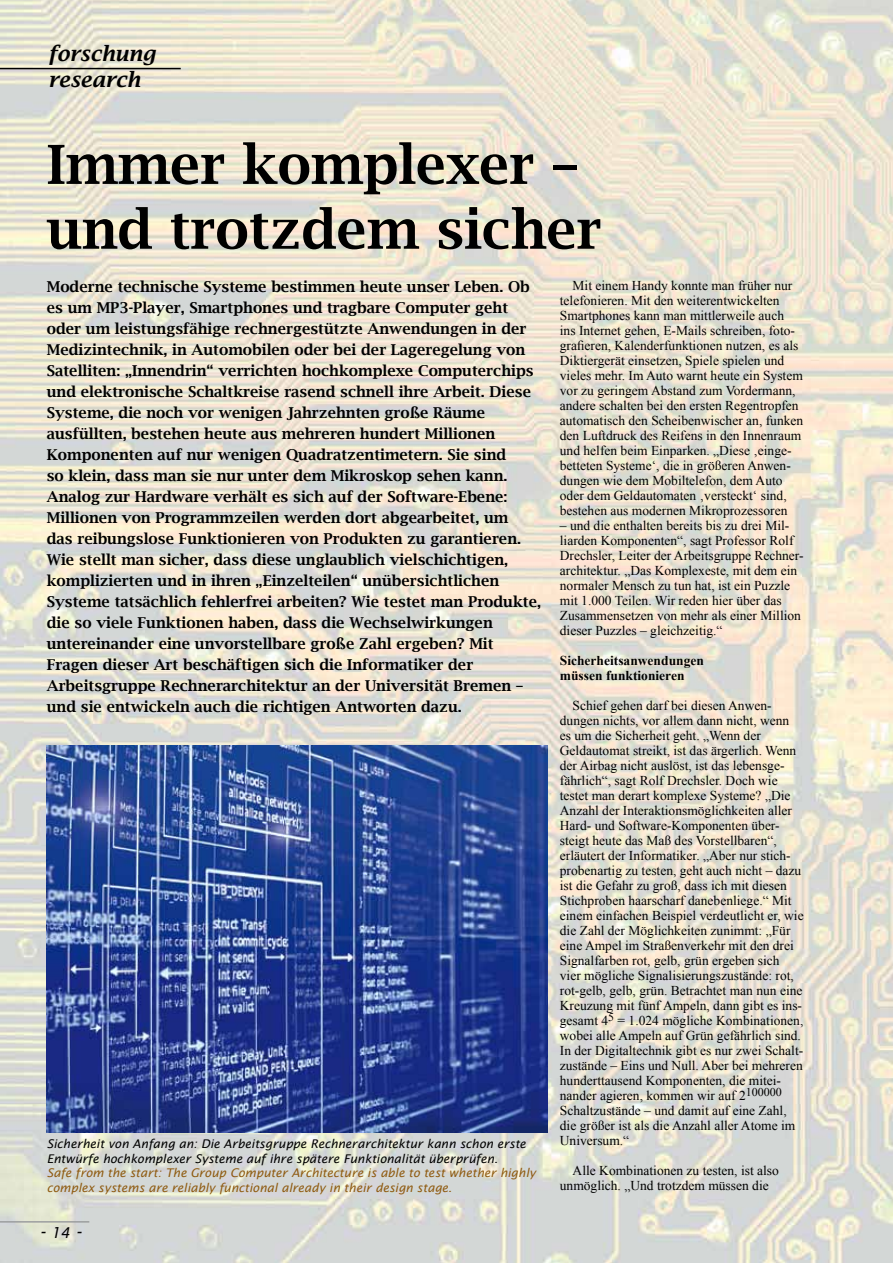
<style>
.page{position:relative;width:893px;height:1263px;background:#fff}
.page>*{position:absolute;margin:0;border:0;box-sizing:border-box;transform-origin:0 0}
.t1{font:600 54px/64.8px "Lucida Bright";color:#000}
.t2{font:italic 600 21px/26.7px "Lucida Bright";color:#000}
.t3{font:italic 18px "Lucida Sans";color:#000}
.t4{font:600 15px/21px "Lucida Bright";color:#000}
.t5{font:13.5px/15px "Times New Roman";color:#000}
.t6{font:700 13.5px/15px "Times New Roman";color:#000}
.t7{font:italic 12px/14.4px "Lucida Sans";color:#000}
.t8{font:italic 12px/14.4px "Lucida Sans";color:#8f5b11}
.s1{font-size:15px}
</style>
<div class="page">
<img style="left:0;top:0;width:893px;height:1263px">
<hr style="left:0;top:1221px;width:89px;height:1px;background:#9c9e9f">
<hr style="left:0;top:68px;width:181px;height:1px;background:#000">
<img style="left:47px;top:746px;width:500px;height:386px">
<h2 class="t2" style="left:48px;top:40px;width:109px">forschung research</h2>
<h1 class="t1" style="left:47px;top:132px;width:556px">Immer komplexer – und trotzdem sicher</h1>
<p class="t4" style="left:47px;top:276px;width:496px">Moderne technische Systeme bestimmen heute unser Leben. Ob es um MP3-Player, Smartphones und tragbare Computer geht oder um leistungsfähige rechnergestützte Anwendungen in der Medizintechnik, in Automobilen oder bei der Lageregelung von Satelliten: „Innendrin“ verrichten hochkomplexe Computerchips und elektronische Schaltkreise rasend schnell ihre Arbeit. Diese Systeme, die noch vor wenigen Jahrzehnten große Räume ausfüllten, bestehen heute aus mehreren hundert Millionen Komponenten auf nur wenigen Quadratzentimetern. Sie sind<br>so klein, dass man sie nur unter dem Mikroskop sehen kann.<br>Analog zur Hardware verhält es sich auf der Software-Ebene:<br>Millionen von Programmzeilen werden dort abgearbeitet, um<br>das reibungslose Funktionieren von Produkten zu garantieren.<br>Wie stellt man sicher, dass diese unglaublich vielschichtigen, komplizierten und in ihren „Einzelteilen“ unübersichtlichen Systeme tatsächlich fehlerfrei arbeiten? Wie testet man Produkte, die so viele Funktionen haben, dass die Wechselwirkungen untereinander eine unvorstellbare große Zahl ergeben? Mit Fragen dieser Art beschäftigen sich die Informatiker der Arbeitsgruppe Rechnerarchitektur an der Universität Bremen – und sie entwickeln auch die richtigen Antworten dazu.</p>
<p class="t5" style="left:560px;top:278px;width:245px;text-indent:13px">Mit einem Handy konnte man früher nur telefonieren. Mit den weiterentwickelten Smartphones kann man mittlerweile auch ins Internet gehen, E-Mails schreiben, foto&shy;grafieren, Kalenderfunktionen nutzen, es als Diktiergerät einsetzen, Spiele spielen und vieles mehr. Im Auto warnt heute ein System vor zu geringem Abstand zum Vordermann, andere schalten bei den ersten Regentropfen automatisch den Scheibenwischer an, funken den Luftdruck des Reifens in den Innenraum und helfen beim Einparken. „Diese ‚einge&shy;betteten Systeme‘, die in größeren Anwen&shy;dungen wie dem Mobiltelefon, dem Auto oder dem Geldautomaten ‚versteckt‘ sind, bestehen aus modernen Mikroprozessoren</p>
<p class="t5" style="left:560px;top:518px;width:245px">– und die enthalten bereits bis zu drei Mil&shy;liarden Komponenten“, sagt Professor Rolf Drechsler, Leiter der Arbeitsgruppe Rechner&shy;architektur. „Das Komplexeste, mit dem ein normaler Mensch zu tun hat, ist ein Puzzle mit 1.000 Teilen. Wir reden hier über das Zusammensetzen von mehr als einer Million dieser Puzzles – gleichzeitig.“</p>
<p class="t6" style="left:560px;top:653px;width:146px">Sicherheitsanwendungen müssen funktionieren</p>
<p class="t5" style="left:560px;top:698px;width:245px;text-indent:13px">Schief gehen darf bei diesen Anwen&shy;dungen nichts, vor allem dann nicht, wenn es um die Sicherheit geht. „Wenn der Geldautomat streikt, ist das ärgerlich. Wenn der Airbag nicht auslöst, ist das lebensge&shy;fährlich“, sagt Rolf Drechsler. Doch wie testet man derart komplexe Systeme? „Die Anzahl der Interaktionsmöglichkeiten aller Hard- und Software-Komponenten über&shy;steigt heute das Maß des Vorstellbaren“, erläutert der Informatiker. „Aber nur stich&shy;probenartig zu testen, geht auch nicht – dazu ist die Gefahr zu groß, dass ich mit diesen Stichproben haarscharf danebenliege.“ Mit einem einfachen Beispiel verdeutlicht er, wie die Zahl der Möglichkeiten zunimmt: „Für eine Ampel im Straßenverkehr mit den drei Signalfarben rot, gelb, grün ergeben sich vier mögliche Signalisierungszustände: rot, rot-gelb, gelb, grün. Betrachtet man nun eine Kreuzung mit fünf Ampeln, dann gibt es ins&shy;gesamt 4<sup>5</sup> = 1.024 mögliche Kombinationen, wobei alle Ampeln auf Grün gefährlich sind.<br>In der Digitaltechnik gibt es nur zwei Schalt&shy;zustände – Eins und Null. Aber bei mehreren hunderttausend Komponenten, die mitei&shy;nander agieren, kommen wir auf 2<sup>10000</sup><sup>0<br></sup>Schaltzustände – und damit auf eine Zahl, die größer ist als die Anzahl aller Atome im Universum.“</p>
<p class="t5" style="left:560px;top:1163px;width:220px;text-indent:13px">Alle Kombinationen zu testen, ist also unmöglich. „Und trotzdem müssen die</p>
<p class="t7" style="left:47px;top:1137px;width:481px">Sicherheit von Anfang an: Die Arbeitsgruppe Rechnerarchitektur kann schon erste<br>Entwürfe hochkomplexer Systeme auf ihre spätere Funktionalität überprüfen.</p>
<p class="t8" style="left:47px;top:1166px;width:490px">Safe from the start: The Group Computer Architecture is able to test whether highly complex systems are reliably functional already in their design stage.</p>
<h3 class="t3" style="left:40px;top:1221px;width:43px">- <span class="s1">14</span> -</h3>
</div>
